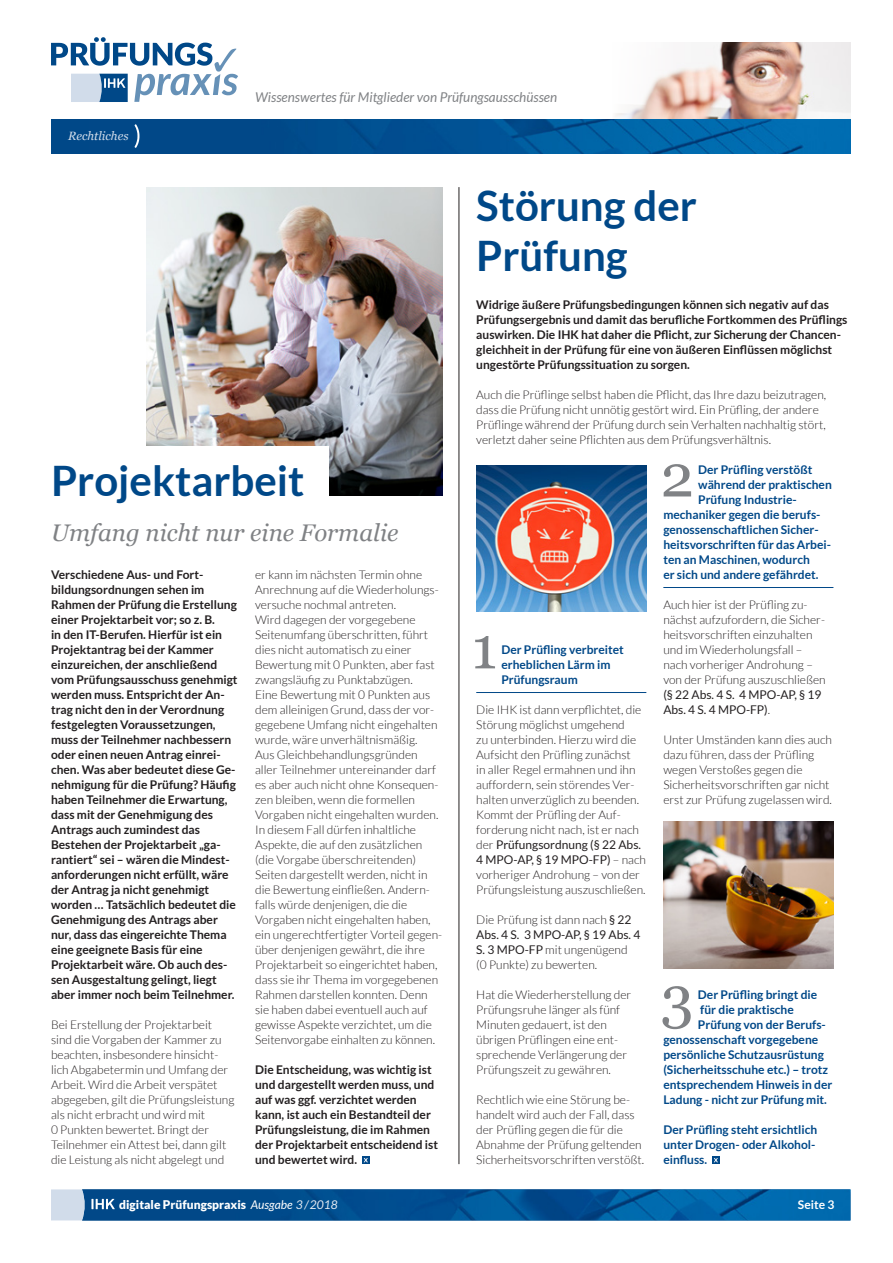
<style>
.page{position:relative;width:893px;height:1263px;background:#fff}
.page>*{position:absolute;margin:0;border:0;box-sizing:border-box;transform-origin:0 0}
.t1{font:60px "Georgia";color:#808285}
.t2{font:700 42px/50.4px "Lato";color:#004888}
.t3{font:italic 24px "Georgia";color:#808285}
.t4{font:italic 13.5px "Lato";color:#808285}
.t5{font:300 12px/15px "Lato";color:#231f20}
.t6{font:700 12px/15px "Lato";color:#231f20}
.t7{font:700 12px/15px "Lato";color:#004888}
.t8{font:900 12px "Lato";color:#fff}
.t9{font:italic 12px "Georgia";color:#d1dcea}
.t10{font:700 12px "Lato";color:#fff}
.s1{font-weight:400}
.s2{font-weight:400;font-style:italic}
.s3{font-weight:400;font-style:italic;color:#e4eaf2}
</style>
<div class="page">
<img style="left:147px;top:187px;width:295px;height:308px">
<img style="left:615px;top:43px;width:235px;height:76px">
<div style="left:51px;top:119px;width:799px;height:34px;background:#004888"></div>
<img style="left:134px;top:119px;width:716px;height:34px">
<svg style="left:51px;top:37px;width:187px;height:65px"></svg>
<svg style="left:135px;top:124px;width:4px;height:24px"></svg>
<svg style="left:51px;top:1189px;width:799px;height:31px;background:#0b5b9b"></svg>
<svg style="left:362px;top:1156px;width:8px;height:8px"></svg>
<svg style="left:364px;top:1158px;width:4px;height:4px"></svg>
<hr style="left:459px;top:187px;width:1px;height:977px;background:#231f20">
<div style="left:47px;top:446px;width:281px;height:70px;background:#fff"></div>
<img style="left:476px;top:466px;width:170px;height:146px">
<hr style="left:476px;top:692px;width:170px;height:1px;background:#004888">
<hr style="left:663px;top:587px;width:170px;height:1px;background:#004888">
<img style="left:663px;top:822px;width:170px;height:146px">
<svg style="left:712px;top:1156px;width:8px;height:8px"></svg>
<svg style="left:714px;top:1158px;width:4px;height:4px"></svg>
<p class="t9" style="left:68px;top:128px;width:62px">Rechtliches</p>
<p class="t4" style="left:255px;top:90px;width:304px">Wissenswertes für Mitglieder von Prüfungsausschüssen</p>
<p class="t2" style="left:476px;top:180px;width:222px">Störung der<br>Prüfung</p>
<p class="t6" style="left:476px;top:297px;width:373px">Widrige äußere Prüfungsbedingungen können sich negativ auf das Prüfungsergebnis und damit das berufliche Fortkommen des Prüflings auswirken. Die IHK hat daher die Pflicht, zur Sicherung der Chancen&shy;gleichheit in der Prüfung für eine von äußeren Einflüssen möglichst ungestörte Prüfungssituation zu sorgen.</p>
<p class="t5" style="left:476px;top:387px;width:351px">Auch die Prüflinge selbst haben die Pflicht, das Ihre dazu beizutragen, dass die Prüfung nicht unnötig gestört wird. Ein Prüfling, der andere Prüflinge während der Prüfung durch sein Verhalten nachhaltig stört, verletzt daher seine Pflichten aus dem Prüfungsverhältnis.</p>
<p class="t2" style="left:51px;top:454px;width:255px">Projektarbeit</p>
<p class="t3" style="left:51px;top:516px;width:349px">Umfang nicht nur eine Formalie</p>
<p class="t6" style="left:51px;top:567px;width:188px">Verschiedene Aus- und Fort&shy;bildungsordnungen sehen im<br>Rahmen der Prüfung die Erstellung einer Projektarbeit vor; so z. B.<br>in den IT-Berufen. Hierfür ist ein<br>Projektantrag bei der Kammer einzureichen, der anschließend vom Prüfungsausschuss genehmigt werden muss. Entspricht der An&shy;trag nicht den in der Verordnung festgelegten Voraussetzungen, muss der Teilnehmer nachbessern oder einen neuen Antrag einrei&shy;chen. Was aber bedeutet diese Ge&shy;nehmigung für die Prüfung? Häufig haben Teilnehmer die Erwartung, dass mit der Genehmigung des<br>Antrags auch zumindest das<br>Bestehen der Projektarbeit „ga&shy;rantiert“ sei – wären die Mindest&shy;anforderungen nicht erfüllt, wäre der Antrag ja nicht genehmigt worden … Tatsächlich bedeutet die<br>Genehmigung des Antrags aber nur, dass das eingereichte Thema eine geeignete Basis für eine<br>Projektarbeit wäre. Ob auch des&shy;sen Ausgestaltung gelingt, liegt aber immer noch beim Teilnehmer.</p>
<p class="t5" style="left:51px;top:1017px;width:185px">Bei Erstellung der Projektarbeit sind die Vorgaben der Kammer zu beachten, insbesondere hinsicht&shy;lich Abgabetermin und Umfang der Arbeit. Wird die Arbeit verspätet abgegeben, gilt die Prüfungsleistung als nicht erbracht und wird mit<br>0 Punkten bewertet. Bringt der Teilnehmer ein Attest bei, dann gilt die Leistung als nicht abgelegt und</p>
<p class="t5" style="left:255px;top:567px;width:185px">er kann im nächsten Termin ohne<br>Anrechnung auf die Wiederholungs&shy;versuche nochmal antreten.</p>
<p class="t5" style="left:255px;top:612px;width:184px">Wird dagegen der vorgegebene Seitenumfang überschritten, führt dies nicht automatisch zu einer Bewertung mit 0 Punkten, aber fast zwangsläufig zu Punktabzügen.<br>Eine Bewertung mit 0 Punkten aus dem alleinigen Grund, dass der vor&shy;gegebene Umfang nicht eingehalten wurde, wäre unverhältnismäßig.</p>
<p class="t5" style="left:255px;top:747px;width:189px">Aus Gleichbehandlungsgründen aller Teilnehmer untereinander darf es aber auch nicht ohne Konsequen&shy;zen bleiben, wenn die formellen Vorgaben nicht eingehalten wurden.<br>In diesem Fall dürfen inhaltliche Aspekte, die auf den zusätzlichen (die Vorgabe überschreitenden)<br>Seiten dargestellt werden, nicht in die Bewertung einfließen. Andern&shy;falls würde denjenigen, die die Vorgaben nicht eingehalten haben, ein ungerechtfertigter Vorteil gegen&shy;über denjenigen gewährt, die ihre Projektarbeit so eingerichtet haben, dass sie ihr Thema im vorgegebenen Rahmen darstellen konnten. Denn sie haben dabei eventuell auch auf gewisse Aspekte verzichtet, um die Seitenvorgabe einhalten zu können.</p>
<p class="t6" style="left:255px;top:1062px;width:184px">Die Entscheidung, was wichtig ist und dargestellt werden muss, und auf was ggf. verzichtet werden kann, ist auch ein Bestandteil der<br>Prüfungsleistung, die im Rahmen der Projektarbeit entscheidend ist und bewertet wird.</p>
<p class="t1" style="left:471px;top:604px;width:27px">1</p>
<p class="t7" style="left:501px;top:642px;width:124px">Der Prüfling verbreitet erheblichen Lärm im<br>Prüfungsraum</p>
<p class="t5" style="left:476px;top:702px;width:171px">Die IHK ist dann verpflichtet, die<br>Störung möglichst umgehend<br>zu unterbinden. Hierzu wird die<br>Aufsicht den Prüfling zunächst<br>in aller Regel ermahnen und ihn auffordern, sein störendes Ver&shy;halten unverzüglich zu beenden.<br>Kommt der Prüfling der Auf&shy;forderung nicht nach, ist er nach der <span class="s1">Prüfungsordnung (§ 22 Abs.<br>4 MPO-AP, § 19 MPO-FP)</span> – nach vorheriger Androhung – von der<br>Prüfungsleistung auszuschließen.</p>
<p class="t5" style="left:476px;top:912px;width:166px">Die Prüfung ist dann nach <span class="s1">§ 22<br>Abs. 4 S. 3 MPO-AP, § 19 Abs. 4<br>S. 3 MPO-FP</span> mit ungenügend (0 Punkte) zu bewerten.</p>
<p class="t5" style="left:476px;top:987px;width:157px">Hat die Wiederherstellung der<br>Prüfungsruhe länger als fünf<br>Minuten gedauert, ist den übrigen Prüflingen eine ent&shy;sprechende Verlängerung der<br>Prüfungszeit zu gewähren.</p>
<p class="t5" style="left:476px;top:1092px;width:169px">Rechtlich wie eine Störung be&shy;handelt wird auch der Fall, dass der Prüfling gegen die für die<br>Abnahme der Prüfung geltenden<br>Sicherheitsvorschriften verstößt.</p>
<p class="t1" style="left:660px;top:432px;width:35px">2</p>
<p class="t7" style="left:698px;top:462px;width:116px">Der Prüfling verstößt</p>
<p class="t7" style="left:698px;top:477px;width:135px">während der praktischen</p>
<p class="t7" style="left:698px;top:492px;width:100px">Prüfung Industrie-</p>
<p class="t7" style="left:663px;top:507px;width:159px">mechaniker gegen die berufs-</p>
<p class="t7" style="left:663px;top:522px;width:157px">genossenschaftlichen Sicher-</p>
<p class="t7" style="left:663px;top:537px;width:169px">heitsvorschriften für das Arbei-</p>
<p class="t7" style="left:663px;top:552px;width:148px">ten an Maschinen, wodurch</p>
<p class="t7" style="left:663px;top:567px;width:157px">er sich und andere gefährdet.</p>
<p class="t5" style="left:663px;top:597px;width:164px">Auch hier ist der Prüfling zu&shy;nächst aufzufordern, die Sicher&shy;heitsvorschriften einzuhalten und im Wiederholungsfall – nach vorheriger Androhung – von der Prüfung auszuschließen <span class="s1">(§ 22 Abs. 4 S. 4 MPO-AP, § 19<br>Abs. 4 S. 4 MPO-FP)</span>.</p>
<p class="t5" style="left:663px;top:732px;width:170px">Unter Umständen kann dies auch dazu führen, dass der Prüfling wegen Verstoßes gegen die<br>Sicherheitsvorschriften gar nicht erst zur Prüfung zugelassen wird.</p>
<p class="t1" style="left:661px;top:954px;width:35px">3</p>
<p class="t7" style="left:698px;top:987px;width:121px">Der Prüfling bringt die</p>
<p class="t7" style="left:700px;top:1002px;width:95px">für die praktische</p>
<p class="t7" style="left:698px;top:1017px;width:129px">Prüfung von der Berufs-</p>
<p class="t7" style="left:663px;top:1032px;width:156px">genossenschaft vorgegebene</p>
<p class="t7" style="left:663px;top:1047px;width:162px">persönliche Schutzausrüstung</p>
<p class="t7" style="left:663px;top:1062px;width:166px">(Sicherheitsschuhe etc.) – trotz</p>
<p class="t7" style="left:663px;top:1077px;width:170px">entsprechendem Hinweis in der</p>
<p class="t7" style="left:663px;top:1092px;width:165px">Ladung - nicht zur Prüfung mit.</p>
<p class="t7" style="left:663px;top:1122px;width:155px">Der Prüfling steht ersichtlich unter Drogen- oder Alkohol&shy;einfluss.</p>
<p class="t8" style="left:119px;top:1198px;width:220px">digitale Prüfungspraxis <span class="s2">Ausgabe</span> <span class="s3">3/2018</span></p>
<p class="t10" style="left:798px;top:1198px;width:38px">Seite 3</p>
</div>
